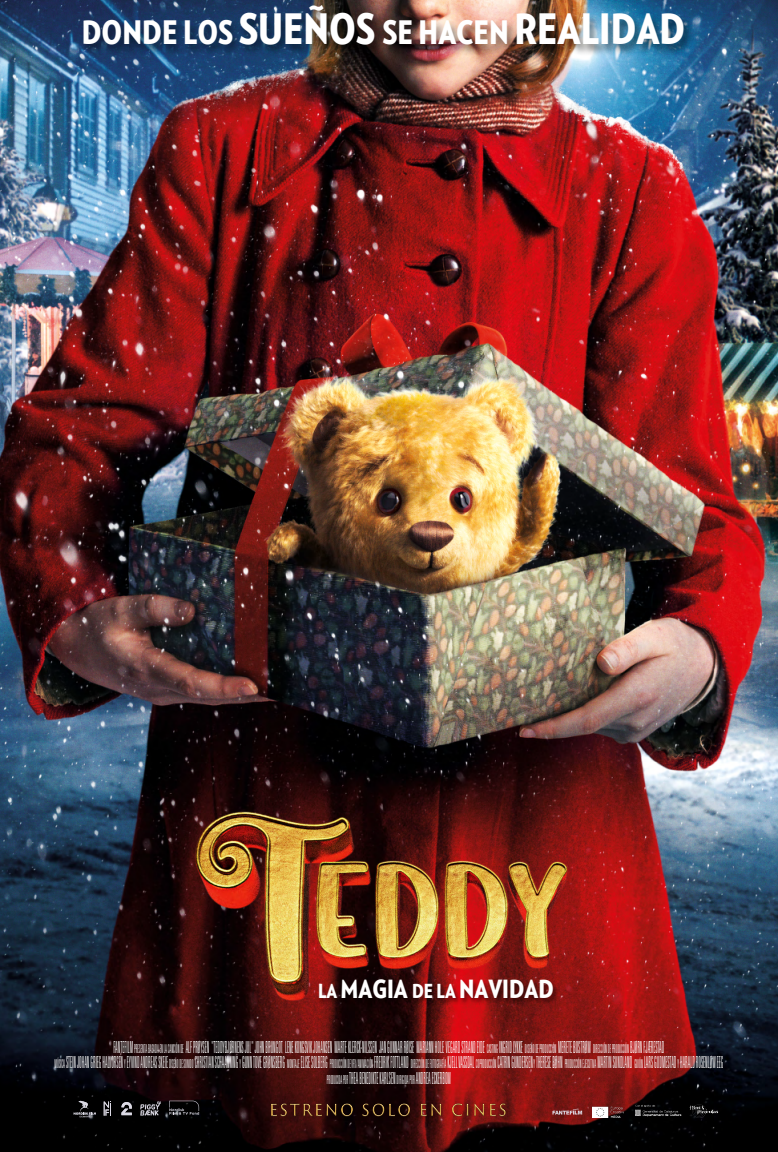
<style>
.page{position:relative;width:778px;height:1152px;background:#fff}
.page>*{position:absolute;margin:0;border:0;box-sizing:border-box;transform-origin:0 0}
.t1{font:900 32.24px "Verlag Condensed";color:#fff}
.t2{font:900 25px "Verlag Condensed";color:#fff}
.t3{font:300 ultra-condensed 16.64px/15.8px "Univers LT";color:#fff;text-align:center;scale:.46 1}
.s1{font-size:41.8px}
.s2{font-size:19.32px}
.s3{font-size:12.24px}
</style>
<div class="page">
<img style="left:0;top:0;width:778px;height:1152px">
<img style="left:688px;top:1104px;width:32px;height:14px">
<img style="left:629px;top:1094px;width:59px;height:35px">
<div style="left:80px;top:4px;width:614px;height:53px;background:#000;opacity:.5"></div>
<img style="left:594px;top:1107px;width:29px;height:11px">
<svg style="left:169px;top:1101px;width:30px;height:14px"></svg>
<svg style="left:140px;top:1101px;width:21px;height:15px"></svg>
<svg style="left:104px;top:1102px;width:7px;height:14px"></svg>
<svg style="left:74px;top:1101px;width:22px;height:16px"></svg>
<svg style="left:121px;top:1102px;width:11px;height:13px"></svg>
<img style="left:183px;top:1104px;width:411px;height:16px">
<img style="left:173px;top:770px;width:419px;height:246px">
<div style="left:317px;top:978px;width:242px;height:27px;background:#000;opacity:.5"></div>
<h1 class="t1" style="left:82px;top:7px;width:605px">DONDE LOS <span class="s1">SUEÑOS</span> SE HACEN <span class="s1">REALIDAD</span></h1>
<h2 class="t2" style="left:318px;top:969px;width:237px"><span class="s2">LA</span> MAGIA <span class="s2">DE LA</span> NAVIDAD</h2>
<p class="t3" style="left:55px;top:1038px;width:1455px">FANTEFILM <span class="s3">PRESENTA BASADA EN LA CANCIÓN DE</span> ALF PRØYSEN "TEDDYBJØRNENS JUL" JOHN BRUNGOT LENE KONGSVIK JOHANSEN MARTE KLERCK-NILSSEN JAN GUNNAR RØISE MARIANN HOLE VEGARD STRAND EIDE <span class="s3">CASTING</span> INGRID LYKKE <span class="s3">DISEÑO DE PRODUCCIÓN</span> MERETE BOSTRØM <span class="s3">DIRECCIÓN DE PRODUCCIÓN</span> BJØRN FJÆRESTAD<br><span class="s3">MÚSICA</span> STEIN JOHAN GRIEG HALVORSEN <span class="s3">Y</span> EYVIND ANDREAS SKEIE <span class="s3">DISEÑO DE SONIDO</span> CHRISTIAN SCHAANNING <span class="s3">Y</span> GUNN TOVE GRØNSBERG <span class="s3">MONTAJE</span> ELISE SOLBERG <span class="s3">PRODUCCIÓN DE VFX/ANIMACIÓN</span> FREDRIK FOTTLAND <span class="s3">DIRECCIÓN DE FOTOGRAFÍA</span> KJELL VASSDAL <span class="s3">COPRODUCCIÓN</span> CATRIN GUNDERSEN <span class="s3">Y</span> THERESE BØHN <span class="s3">PRODUCCIÓN EJECUTIVA</span> MARTIN SUNDLAND <span class="s3">GUIÓN</span> LARS GUDMESTAD <span class="s3">Y</span> HARALD ROSENLØW EEG<br><span class="s3">PRODUCIDA POR</span> THEA BENEDIKTE KARLSEN <span class="s3">DIRIGIDA POR</span> ANDREA ECKERBOM</p>
</div>
